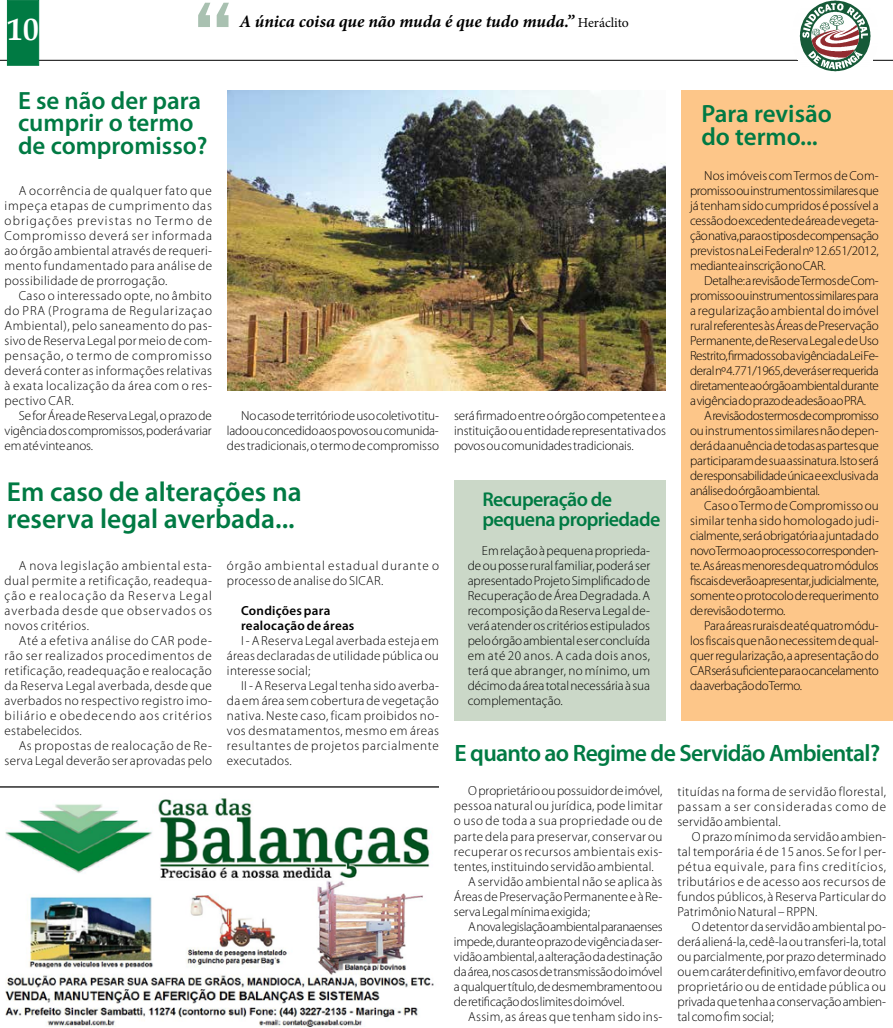
<style>
.page{position:relative;width:893px;height:1028px;background:#fff}
.page>*{position:absolute;margin:0;border:0;box-sizing:border-box;transform-origin:0 0}
.t1{font:700 31.25px "Book Antiqua";color:#fff}
.t2{font:600 27.5px/27.5px "Myriad Pro";color:#007a43}
.t3{font:600 25px/22.5px "Myriad Pro";color:#007a43}
.t4{font:600 23.75px "Myriad Pro";letter-spacing:-.03em;color:#007a43}
.t5{font:600 20px/20px "Myriad Pro";letter-spacing:-.03em;color:#007a43}
.t6{font:italic 700 17.5px "Minion Pro";color:#000}
.t7{font:300 13.12px/15px "Myriad Pro";letter-spacing:-.01em;color:#000;text-align:justify}
.t8{font:300 13.12px "Myriad Pro";letter-spacing:-.03em;color:#000}
.t9{font:300 13.12px "Myriad Pro";letter-spacing:-.04em;color:#000}
.t10{font:300 13.12px "Myriad Pro";letter-spacing:-.035em;color:#000}
.t11{font:300 13.12px "Myriad Pro";letter-spacing:.01em;color:#000}
.t12{font:300 13.12px "Myriad Pro";letter-spacing:.025em;color:#000}
.t13{font:300 13.12px "Myriad Pro";letter-spacing:.035em;color:#000}
.t14{font:300 13.12px/15px "Myriad Pro";letter-spacing:.02em;color:#000;text-align:right}
.t15{font:300 13.12px/15px "Myriad Pro";letter-spacing:.07em;color:#000}
.t16{font:300 13.12px "Myriad Pro";letter-spacing:.015em;color:#000}
.t17{font:300 13.12px "Myriad Pro";letter-spacing:.03em;color:#000}
.t18{font:600 13.12px/15px "Myriad Pro";letter-spacing:.02em;color:#000}
.s1{font-weight:400;font-style:normal;font-size:13.75px}
</style>
<div class="page">
<div style="left:681px;top:90px;width:212px;height:630px;background:#fdc689"></div>
<div style="left:454px;top:480px;width:212px;height:240px;background:#cbd8c8"></div>
<hr style="left:0;top:60px;width:893px;height:1px;background:#000">
<div style="left:7px;top:0;width:32px;height:66px;background:#007a43;border:1px solid #007a43"></div>
<img style="left:793px;top:35px;width:85px;height:37px">
<svg style="left:800px;top:0;width:71px;height:71px"></svg>
<svg style="left:198px;top:3px;width:31px;height:24px"></svg>
<img style="left:5px;top:798px;width:429px;height:228px">
<img style="left:227px;top:90px;width:439px;height:300px">
<hr style="left:0;top:786px;width:439px;height:1px;background:#000">
<h1 class="t1" style="left:7px;top:8px;width:33px">10</h1>
<h3 class="t6" style="left:239px;top:9px;width:391px">A única coisa que não muda é que tudo muda.” <span class="s1">Heráclito</span></h3>
<h3 class="t3" style="left:18px;top:88px;width:191px">E se não der para cumprir o termo de compromisso?</h3>
<h3 class="t3" style="left:701px;top:102px;width:132px">Para revisão do termo...</h3>
<p class="t7" style="left:690px;top:168px;width:190px;text-indent:14px">Nos imóveis com Termos de Com&shy;promisso ou instrumentos similares que já tenham sido cumpridos é possível a cessão do excedente de área de vegeta&shy;ção nativa, para os tipos de compensação previstos na Lei Federal nº 12.651/2012, mediante a inscrição no CAR.</p>
<p class="t8" style="left:704px;top:273px;width:176px">Detalhe: a revisão de Termos de Com-</p>
<p class="t10" style="left:690px;top:288px;width:190px">promisso ou instrumentos similares para</p>
<p class="t11" style="left:690px;top:303px;width:190px">a regularização ambiental do imóvel</p>
<p class="t7" style="left:690px;top:318px;width:190px">rural referentes às Áreas de Preservação</p>
<p class="t7" style="left:690px;top:333px;width:190px">Permanente, de Reserva Legal e de Uso</p>
<p class="t9" style="left:690px;top:348px;width:190px">Restrito, firmados sob a vigência da Lei Fe-</p>
<p class="t10" style="left:690px;top:363px;width:190px">deral nº 4.771/1965, deverá ser requerida</p>
<p class="t9" style="left:690px;top:378px;width:190px">diretamente ao órgão ambiental durante</p>
<p class="t8" style="left:690px;top:393px;width:177px">a vigência do prazo de adesão ao PRA.</p>
<p class="t9" style="left:704px;top:408px;width:176px">A revisão dos termos de compromisso</p>
<p class="t7" style="left:690px;top:423px;width:190px">ou instrumentos similares não depen-</p>
<p class="t7" style="left:690px;top:438px;width:190px">derá da anuência de todas as partes que</p>
<p class="t7" style="left:690px;top:453px;width:190px">participaram de sua assinatura. Isto será</p>
<p class="t8" style="left:690px;top:468px;width:190px">de responsabilidade única e exclusiva da</p>
<p class="t8" style="left:690px;top:483px;width:131px">análise do órgão ambiental.</p>
<p class="t7" style="left:704px;top:498px;width:176px">Caso o Termo de Compromisso ou</p>
<p class="t11" style="left:690px;top:513px;width:190px">similar tenha sido homologado judi-</p>
<p class="t7" style="left:690px;top:528px;width:190px">cialmente, será obrigatória a juntada do</p>
<p class="t8" style="left:690px;top:543px;width:190px">novo Termo ao processo corresponden-</p>
<p class="t7" style="left:690px;top:558px;width:190px">te. As áreas menores de quatro módulos</p>
<p class="t9" style="left:690px;top:573px;width:190px">fiscais deverão apresentar, judicialmente,</p>
<p class="t7" style="left:690px;top:588px;width:190px">somente o protocolo de requerimento</p>
<p class="t8" style="left:690px;top:603px;width:97px">de revisão do termo.</p>
<p class="t7" style="left:704px;top:618px;width:176px">Para áreas rurais de até quatro módu-</p>
<p class="t7" style="left:690px;top:633px;width:190px">los fiscais que não necessitem de qual-</p>
<p class="t7" style="left:690px;top:648px;width:190px">quer regularização, a apresentação do</p>
<p class="t10" style="left:690px;top:663px;width:190px">CAR será suficiente para o cancelamento</p>
<p class="t8" style="left:690px;top:678px;width:114px">da averbação do Termo.</p>
<p class="t7" style="left:5px;top:183px;width:209px;text-indent:14px">A ocorrência de qualquer fato que impeça etapas de cumprimento das obrigações previstas no Termo de Compromisso deverá ser informada ao órgão ambiental através de requeri&shy;mento fundamentado para análise de possibilidade de prorrogação.</p>
<p class="t7" style="left:5px;top:288px;width:209px;text-indent:14px">Caso o interessado opte, no âmbito do PRA (Programa de Regularizaçao Ambiental), pelo saneamento do pas&shy;sivo de Reserva Legal por meio de com&shy;pensação, o termo de compromisso deverá conter as informações relativas à exata localização da área com o res&shy;pectivo CAR.</p>
<p class="t7" style="left:5px;top:408px;width:209px;text-indent:14px">Se for Área de Reserva Legal, o prazo de vigência dos compromissos, poderá variar em até vinte anos.</p>
<p class="t7" style="left:227px;top:408px;width:214px;text-indent:14px">No caso de território de uso coletivo titu&shy;lado ou concedido aos povos ou comunida&shy;des tradicionais, o termo de compromisso</p>
<p class="t7" style="left:454px;top:408px;width:213px">será firmado entre o órgão competente e a instituição ou entidade representativa dos povos ou comunidades tradicionais.</p>
<h2 class="t2" style="left:7px;top:477px;width:296px">Em caso de alterações na reserva legal averbada...</h2>
<h3 class="t5" style="left:482px;top:488px;width:180px">Recuperação de pequena propriedade</h3>
<p class="t7" style="left:468px;top:543px;width:184px;text-indent:14px">Em relação à pequena proprieda&shy;de ou posse rural familiar, poderá ser apresentado Projeto Simplificado de Recuperação de Área Degradada. A recomposição da Reserva Legal de&shy;verá atender os critérios estipulados pelo órgão ambiental e ser concluída em até 20 anos. A cada dois anos, terá que abranger, no mínimo, um décimo da área total necessária à sua complementação.</p>
<p class="t15" style="left:227px;top:558px;width:213px">órgão ambiental estadual durante o processo de analise do SICAR.</p>
<p class="t18" style="left:241px;top:603px;width:115px">Condições para realocação de áreas</p>
<p class="t7" style="left:227px;top:633px;width:213px;text-indent:14px">I - A Reserva Legal averbada esteja em áreas declaradas de utilidade pública ou interesse social;</p>
<p class="t7" style="left:227px;top:678px;width:214px;text-indent:14px">II - A Reserva Legal tenha sido averba&shy;da em área sem cobertura de vegetação nativa. Neste caso, ficam proibidos no&shy;vos desmatamentos, mesmo em áreas resultantes de projetos parcialmente executados.</p>
<p class="t7" style="left:5px;top:558px;width:209px;text-indent:14px">A nova legislação ambiental esta&shy;dual permite a retificação, readequa&shy;ção e realocação da Reserva Legal averbada desde que observados os novos critérios.</p>
<p class="t7" style="left:5px;top:633px;width:209px;text-indent:14px">Até a efetiva análise do CAR pode&shy;rão ser realizados procedimentos de retificação, readequação e realocação da Reserva Legal averbada, desde que averbados no respectivo registro imo&shy;biliário e obedecendo aos critérios estabelecidos.</p>
<p class="t14" style="left:5px;top:738px;width:209px">As propostas de realocação de Re&shy;serva Legal deverão ser aprovadas pelo</p>
<h3 class="t4" style="left:455px;top:738px;width:427px">E quanto ao Regime de Servidão Ambiental?</h3>
<p class="t7" style="left:468px;top:783px;width:196px">O proprietário ou possuidor de imóvel,</p>
<p class="t12" style="left:454px;top:798px;width:210px">pessoa natural ou jurídica, pode limitar</p>
<p class="t13" style="left:454px;top:813px;width:210px">o uso de toda a sua propriedade ou de</p>
<p class="t12" style="left:454px;top:828px;width:210px">parte dela para preservar, conservar ou</p>
<p class="t13" style="left:454px;top:843px;width:210px">recuperar os recursos ambientais exis-</p>
<p class="t11" style="left:454px;top:858px;width:201px">tentes, instituindo servidão ambiental.</p>
<p class="t16" style="left:468px;top:873px;width:196px">A servidão ambiental não se aplica às</p>
<p class="t7" style="left:454px;top:888px;width:210px">Áreas de Preservação Permanente e à Re-</p>
<p class="t7" style="left:454px;top:903px;width:138px">serva Legal mínima exigida;</p>
<p class="t8" style="left:468px;top:918px;width:196px">A nova legislação ambiental paranaenses</p>
<p class="t7" style="left:454px;top:933px;width:210px">impede, durante o prazo de vigência da ser-</p>
<p class="t7" style="left:454px;top:948px;width:210px">vidão ambiental, a alteração da destinação</p>
<p class="t7" style="left:454px;top:963px;width:210px">da área, nos casos de transmissão do imóvel</p>
<p class="t7" style="left:454px;top:978px;width:210px">a qualquer título, de desmembramento ou</p>
<p class="t7" style="left:454px;top:993px;width:172px">de retificação dos limites do imóvel.</p>
<p class="t17" style="left:468px;top:1008px;width:196px">Assim, as áreas que tenham sido ins-</p>
<p class="t7" style="left:677px;top:783px;width:210px">tituídas na forma de servidão florestal, passam a ser consideradas como de servidão ambiental.</p>
<p class="t7" style="left:677px;top:828px;width:210px;text-indent:14px">O prazo mínimo da servidão ambien&shy;tal temporária é de 15 anos. Se for l per&shy;pétua equivale, para fins creditícios, tributários e de acesso aos recursos de fundos públicos, à Reserva Particular do Patrimônio Natural – RPPN.</p>
<p class="t7" style="left:677px;top:918px;width:210px;text-indent:14px">O detentor da servidão ambiental po&shy;derá aliená-la, cedê-la ou transferi-la, total ou parcialmente, por prazo determinado ou em caráter definitivo, em favor de outro proprietário ou de entidade pública ou privada que tenha a conservação ambien&shy;tal como fim social;</p>
</div>
